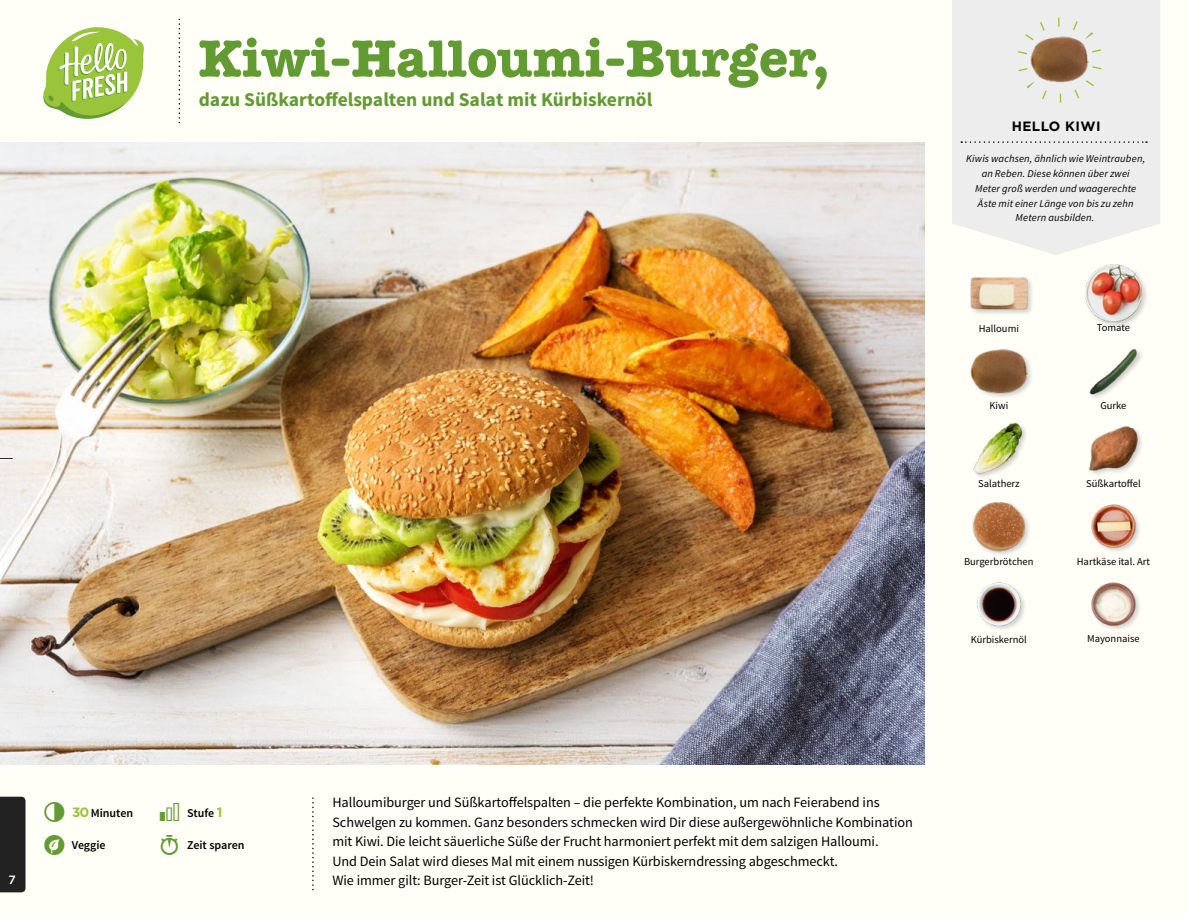
<style>
.page{position:relative;width:1188px;height:918px;background:#fffef7}
.page>*{position:absolute;margin:0;border:0;box-sizing:border-box;transform-origin:0 0}
.t1{font:700 52.5px "American Typewriter Std";letter-spacing:.01em;color:#619b31}
.t2{font:700 19.5px "Source Sans Pro";color:#619b31}
.t3{font:14.25px/19.5px "Source Sans Pro";letter-spacing:-.005em;color:#000}
.t4{font:700 13.5px "Gotham";letter-spacing:.03em;color:#000}
.t5{font:600 12px "Source Sans Pro";color:#000}
.t6{font:500 12px "Gotham";color:#fffef7}
.t7{font:italic 10.5px/14.7px "Source Sans Pro";letter-spacing:.015em;color:#000;text-align:center}
.t8{font:10.5px "Source Sans Pro";color:#000}
.s1{font-family:"Gotham";font-weight:700;font-size:13.5px;color:#9ac43a}
</style>
<div class="page">
<img style="left:977px;top:582px;width:48px;height:48px">
<img style="left:1091px;top:582px;width:49px;height:48px">
<img style="left:1091px;top:504px;width:49px;height:48px">
<img style="left:973px;top:502px;width:55px;height:53px">
<img style="left:973px;top:422px;width:53px;height:55px">
<img style="left:1088px;top:426px;width:54px;height:48px">
<img style="left:1089px;top:348px;width:53px;height:50px">
<div style="left:970px;top:348px;width:63px;height:52px;background:#000;opacity:.2"></div>
<img style="left:970px;top:348px;width:57px;height:51px">
<div style="left:1084px;top:263px;width:65px;height:66px;background:#000;opacity:.2"></div>
<img style="left:1085px;top:264px;width:57px;height:57px">
<div style="left:970px;top:276px;width:64px;height:40px;background:#000;opacity:.2"></div>
<img style="left:970px;top:276px;width:57px;height:40px">
<svg style="left:43px;top:27px;width:101px;height:92px"></svg>
<div style="left:952px;top:0;width:208px;height:255px;background:#ededed"></div>
<svg style="left:961px;top:141px;width:186px;height:2px"></svg>
<img style="left:1031px;top:30px;width:58px;height:58px">
<div style="left:1017px;top:18px;width:85px;height:85px;border:9px dashed #9ac43a;border-radius:50%"></div>
<div style="left:0;top:797px;width:26px;height:95px;background:#222121"></div>
<img style="left:0;top:142px;width:925px;height:623px">
<svg style="left:0;top:458px;width:13px;height:2px"></svg>
<h1 class="t1" style="left:199px;top:28px;width:632px">Kiwi-Halloumi-Burger,</h1>
<h2 class="t2" style="left:199px;top:87px;width:455px">dazu Süßkartoffelspalten und Salat mit Kürbiskernöl</h2>
<p class="t4" style="left:1012px;top:117px;width:90px">HELLO KIWI</p>
<p class="t7" style="left:966px;top:152px;width:180px">Kiwis wachsen, ähnlich wie Weintrauben, an Reben. Diese können über zwei<br>Meter groß werden und waagerechte<br>Äste mit einer Länge von bis zu zehn<br>Metern ausbilden.</p>
<p class="t8" style="left:979px;top:322px;width:42px">Halloumi</p>
<p class="t8" style="left:1097px;top:321px;width:35px">Tomate</p>
<p class="t8" style="left:990px;top:399px;width:20px">Kiwi</p>
<p class="t8" style="left:1100px;top:399px;width:28px">Gurke</p>
<p class="t8" style="left:978px;top:477px;width:43px">Salatherz</p>
<p class="t8" style="left:1086px;top:477px;width:56px">Süßkartoffel</p>
<p class="t8" style="left:964px;top:555px;width:71px">Burgerbrötchen</p>
<p class="t8" style="left:1077px;top:555px;width:75px">Hartkäse ital. Art</p>
<p class="t8" style="left:971px;top:633px;width:58px">Kürbiskernöl</p>
<p class="t8" style="left:1087px;top:632px;width:54px">Mayonnaise</p>
<p class="t6" style="left:9px;top:872px;width:9px">7</p>
<p class="t5" style="left:72px;top:805px;width:62px"><span class="s1">30</span> Minuten</p>
<p class="t5" style="left:187px;top:805px;width:37px">Stufe <span class="s1">1</span></p>
<p class="t5" style="left:187px;top:838px;width:59px">Zeit sparen</p>
<p class="t5" style="left:72px;top:838px;width:35px">Veggie</p>
<p class="t3" style="left:332px;top:793px;width:582px">Halloumiburger und Süßkartoffelspalten – die perfekte Kombination, um nach Feierabend ins Schwelgen zu kommen. Ganz besonders schmecken wird Dir diese außergewöhnliche Kombination mit Kiwi. Die leicht säuerliche Süße der Frucht harmoniert perfekt mit dem salzigen Halloumi.<br>Und Dein Salat wird dieses Mal mit einem nussigen Kürbiskerndressing abgeschmeckt.<br>Wie immer gilt: Burger-Zeit ist Glücklich-Zeit!</p>
</div>
